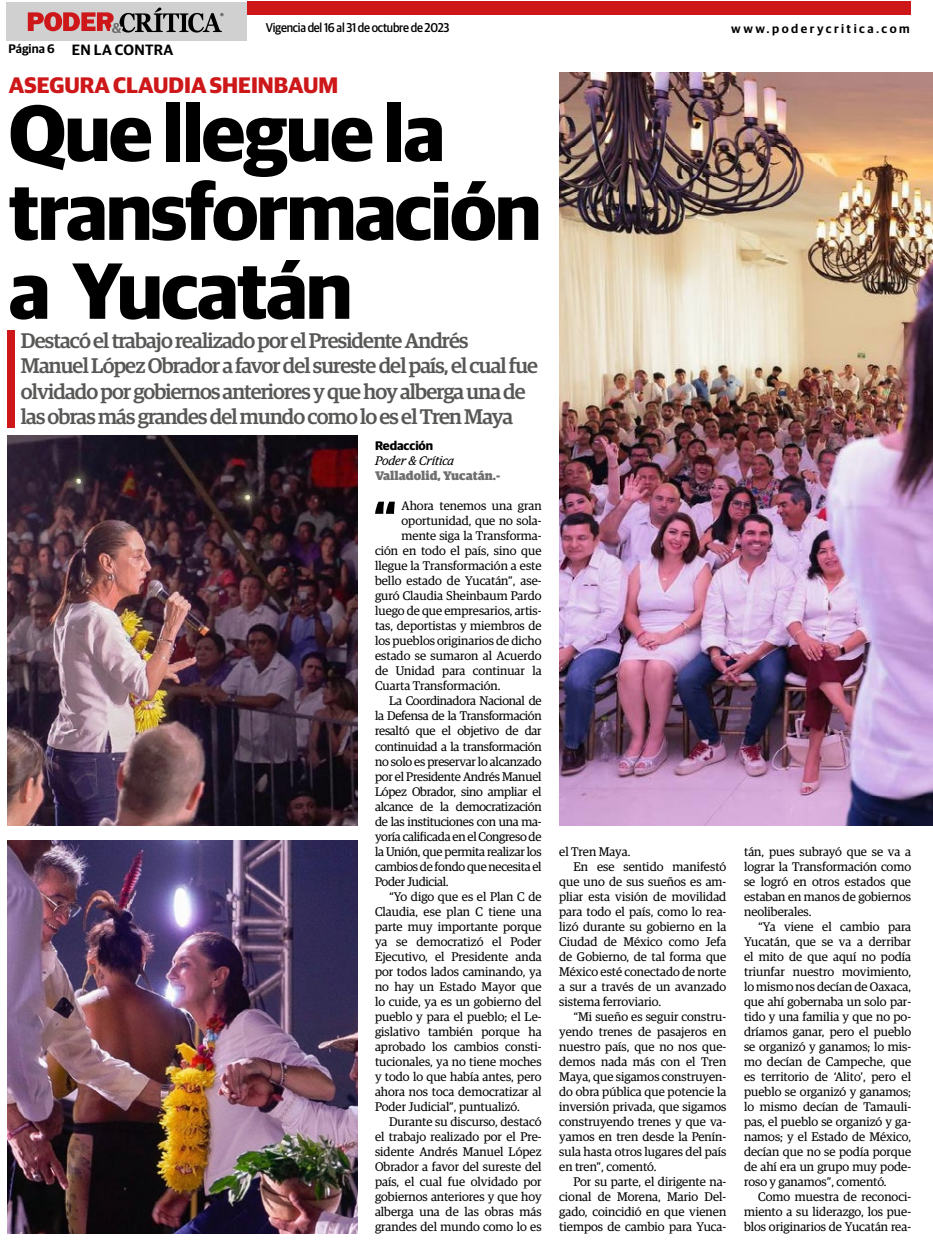
<style>
.page{position:relative;width:933px;height:1241px;background:#fff}
.page>*{position:absolute;margin:0;border:0;box-sizing:border-box;transform-origin:0 0}
.t1{font:700 79.75px/78.9px "Guardian Sans";letter-spacing:-.02em;color:#000}
.t2{font:600 55.75px "Guardian Egyp";color:#000}
.t3{font:700 22.5px "Guardian Sans";color:#cd1719}
.t4{font:500 21.25px/25.5px "Guardian Egyp";letter-spacing:-.04em;color:#575756}
.t5{font:600 15px "Guardian Sans";letter-spacing:.02em;color:#000}
.t6{font:500 12.75px "Guardian Sans";letter-spacing:-.02em;color:#000;scale:.91 1}
.t7{font:12.5px/15px "Guardian Egyp";color:#000;text-align:justify}
.t8{font:12.5px "Guardian Egyp";letter-spacing:-.02em;color:#000}
.t9{font:900 12.5px "Guardian Egyp";color:#706f6f}
.t10{font:italic 12.5px "Guardian Egyp";color:#000}
.t11{font:700 12.5px "Guardian Sans";color:#000}
.t12{font:600 12.38px "Guardian Sans";letter-spacing:.2em;color:#000}
</style>
<div class="page">
<div style="left:7px;top:2px;width:240px;height:39px;background:#d0d0d0"></div>
<div style="left:247px;top:2px;width:664px;height:13px;background:#cd1719"></div>
<svg style="left:28px;top:8px;width:195px;height:25px"></svg>
<div style="left:7px;top:330px;width:8px;height:98px;background:#cd1719"></div>
<img style="left:7px;top:435px;width:350px;height:390px">
<img style="left:559px;top:73px;width:374px;height:752px">
<img style="left:7px;top:840px;width:350px;height:392px">
<p class="t12" style="left:9px;top:40px;width:48px">Página 6</p>
<p class="t5" style="left:72px;top:39px;width:103px">EN LA CONTRA</p>
<p class="t6" style="left:266px;top:18px;width:203px">Vigencia del 16 al 31 de octubre de 2023</p>
<h3 class="t3" style="left:9px;top:68px;width:331px">ASEGURA CLAUDIA SHEINBAUM</h3>
<h1 class="t1" style="left:9px;top:87px;width:534px">Que llegue la transformación a Yucatán</h1>
<h3 class="t4" style="left:21px;top:326px;width:519px">Destacó el trabajo realizado por el Presidente Andrés Manuel López Obrador a favor del sureste del país, el cual fue olvidado por gobiernos anteriores y que hoy alberga una de las obras más grandes del mundo como lo es el Tren Maya</h3>
<p class="t11" style="left:375px;top:436px;width:60px">Redacción</p>
<p class="t10" style="left:375px;top:452px;width:81px">Poder &amp; Crítica</p>
<p class="t9" style="left:375px;top:466px;width:127px">Valladolid, Yucatán.-</p>
<h2 class="t2" style="left:373px;top:479px;width:26px">“</h2>
<p class="t7" style="left:401px;top:497px;width:142px">Ahora tenemos una gran</p>
<p class="t7" style="left:401px;top:512px;width:142px">oportunidad, que no sola-</p>
<p class="t7" style="left:401px;top:527px;width:142px">mente siga la Transforma-</p>
<p class="t7" style="left:375px;top:542px;width:168px">ción en todo el país, sino que</p>
<p class="t7" style="left:375px;top:557px;width:168px">llegue la Transformación a este</p>
<p class="t7" style="left:375px;top:572px;width:168px">bello estado de Yucatán”, ase-</p>
<p class="t7" style="left:375px;top:587px;width:168px">guró Claudia Sheinbaum Pardo</p>
<p class="t7" style="left:375px;top:602px;width:168px">luego de que empresarios, artis-</p>
<p class="t7" style="left:375px;top:617px;width:168px">tas, deportistas y miembros de</p>
<p class="t7" style="left:375px;top:632px;width:168px">los pueblos originarios de dicho</p>
<p class="t7" style="left:375px;top:647px;width:168px">estado se sumaron al Acuerdo</p>
<p class="t7" style="left:375px;top:662px;width:168px">de Unidad para continuar la</p>
<p class="t7" style="left:375px;top:677px;width:127px">Cuarta Transformación.</p>
<p class="t8" style="left:389px;top:692px;width:154px">La Coordinadora Nacional de</p>
<p class="t8" style="left:375px;top:707px;width:168px">la Defensa de la Transformación</p>
<p class="t8" style="left:375px;top:722px;width:168px">resaltó que el objetivo de dar</p>
<p class="t8" style="left:375px;top:737px;width:168px">continuidad a la transformación</p>
<p class="t8" style="left:375px;top:752px;width:168px">no solo es preservar lo alcanzado</p>
<p class="t8" style="left:375px;top:767px;width:168px">por el Presidente Andrés Manuel</p>
<p class="t8" style="left:375px;top:782px;width:168px">López Obrador, sino ampliar el</p>
<p class="t8" style="left:375px;top:797px;width:168px">alcance de la democratización</p>
<p class="t8" style="left:375px;top:812px;width:168px">de las instituciones con una ma-</p>
<p class="t8" style="left:375px;top:827px;width:168px">yoría calificada en el Congreso de</p>
<p class="t8" style="left:375px;top:842px;width:168px">la Unión, que permita realizar los</p>
<p class="t8" style="left:375px;top:857px;width:168px">cambios de fondo que necesita el</p>
<p class="t8" style="left:375px;top:872px;width:75px">Poder Judicial.</p>
<p class="t7" style="left:389px;top:887px;width:154px">“Yo digo que es el Plan C de</p>
<p class="t7" style="left:375px;top:902px;width:168px">Claudia, ese plan C tiene una</p>
<p class="t7" style="left:375px;top:917px;width:168px">parte muy importante porque</p>
<p class="t7" style="left:375px;top:932px;width:168px">ya se democratizó el Poder</p>
<p class="t7" style="left:375px;top:947px;width:168px">Ejecutivo, el Presidente anda</p>
<p class="t7" style="left:375px;top:962px;width:168px">por todos lados caminando, ya</p>
<p class="t7" style="left:375px;top:977px;width:168px">no hay un Estado Mayor que</p>
<p class="t7" style="left:375px;top:992px;width:168px">lo cuide, ya es un gobierno del</p>
<p class="t7" style="left:375px;top:1007px;width:168px">pueblo y para el pueblo; el Le-</p>
<p class="t7" style="left:375px;top:1022px;width:168px">gislativo también porque ha</p>
<p class="t7" style="left:375px;top:1037px;width:168px">aprobado los cambios consti-</p>
<p class="t7" style="left:375px;top:1052px;width:168px">tucionales, ya no tiene moches</p>
<p class="t7" style="left:375px;top:1067px;width:168px">y todo lo que había antes, pero</p>
<p class="t7" style="left:375px;top:1082px;width:168px">ahora nos toca democratizar al</p>
<p class="t7" style="left:375px;top:1097px;width:146px">Poder Judicial”, puntualizó.</p>
<p class="t7" style="left:389px;top:1112px;width:154px">Durante su discurso, destacó</p>
<p class="t7" style="left:375px;top:1127px;width:168px">el trabajo realizado por el Pre-</p>
<p class="t7" style="left:375px;top:1142px;width:168px">sidente Andrés Manuel López</p>
<p class="t7" style="left:375px;top:1157px;width:168px">Obrador a favor del sureste del</p>
<p class="t7" style="left:375px;top:1172px;width:168px">país, el cual fue olvidado por</p>
<p class="t7" style="left:375px;top:1187px;width:168px">gobiernos anteriores y que hoy</p>
<p class="t7" style="left:375px;top:1202px;width:168px">alberga una de las obras más</p>
<p class="t7" style="left:375px;top:1217px;width:168px">grandes del mundo como lo es</p>
<p class="t12" style="left:731px;top:19px;width:180px">www.poderycritica.com</p>
<p class="t7" style="left:559px;top:842px;width:73px">el Tren Maya.</p>
<p class="t7" style="left:573px;top:857px;width:154px">En ese sentido manifestó</p>
<p class="t7" style="left:559px;top:872px;width:169px">que uno de sus sueños es am-</p>
<p class="t7" style="left:559px;top:887px;width:169px">pliar esta visión de movilidad</p>
<p class="t7" style="left:559px;top:902px;width:169px">para todo el país, como lo rea-</p>
<p class="t7" style="left:559px;top:917px;width:169px">lizó durante su gobierno en la</p>
<p class="t7" style="left:559px;top:932px;width:169px">Ciudad de México como Jefa</p>
<p class="t7" style="left:559px;top:947px;width:169px">de Gobierno, de tal forma que</p>
<p class="t7" style="left:559px;top:962px;width:169px">México esté conectado de norte</p>
<p class="t7" style="left:559px;top:977px;width:169px">a sur a través de un avanzado</p>
<p class="t7" style="left:559px;top:992px;width:103px">sistema ferroviario.</p>
<p class="t7" style="left:573px;top:1007px;width:154px">“Mi sueño es seguir constru-</p>
<p class="t7" style="left:559px;top:1022px;width:169px">yendo trenes de pasajeros en</p>
<p class="t7" style="left:559px;top:1037px;width:169px">nuestro país, que no nos que-</p>
<p class="t7" style="left:559px;top:1052px;width:169px">demos nada más con el Tren</p>
<p class="t7" style="left:559px;top:1067px;width:169px">Maya, que sigamos construyen-</p>
<p class="t7" style="left:559px;top:1082px;width:169px">do obra pública que potencie la</p>
<p class="t7" style="left:559px;top:1097px;width:169px">inversión privada, que sigamos</p>
<p class="t7" style="left:559px;top:1112px;width:169px">construyendo trenes y que va-</p>
<p class="t7" style="left:559px;top:1127px;width:169px">yamos en tren desde la Penín-</p>
<p class="t7" style="left:559px;top:1142px;width:169px">sula hasta otros lugares del país</p>
<p class="t7" style="left:559px;top:1157px;width:99px">en tren”, comentó.</p>
<p class="t7" style="left:573px;top:1172px;width:154px">Por su parte, el dirigente na-</p>
<p class="t7" style="left:559px;top:1187px;width:169px">cional de Morena, Mario Del-</p>
<p class="t7" style="left:559px;top:1202px;width:169px">gado, coincidió en que vienen</p>
<p class="t7" style="left:559px;top:1217px;width:169px">tiempos de cambio para Yuca-</p>
<p class="t7" style="left:744px;top:842px;width:169px">tán, pues subrayó que se va a lograr la Transformación como se logró en otros estados que estaban en manos de gobiernos neoliberales.</p>
<p class="t7" style="left:744px;top:917px;width:169px;text-indent:14px">“Ya viene el cambio para Yucatán, que se va a derribar el mito de que aquí no podía triunfar nuestro movimiento, lo mismo nos decían de Oaxaca, que ahí gobernaba un solo par&shy;tido y una familia y que no po&shy;dríamos ganar, pero el pueblo se organizó y ganamos; lo mis&shy;mo decían de Campeche, que es territorio de ‘Alito’, pero el pueblo se organizó y ganamos; lo mismo decían de Tamauli&shy;pas, el pueblo se organizó y ga&shy;namos; y el Estado de México, decían que no se podía porque de ahí era un grupo muy pode&shy;roso y ganamos”, comentó.</p>
<p class="t7" style="left:744px;top:1187px;width:169px;text-indent:14px">Como muestra de reconoci&shy;miento a su liderazgo, los pue&shy;blos originarios de Yucatán rea-</p>
</div>
